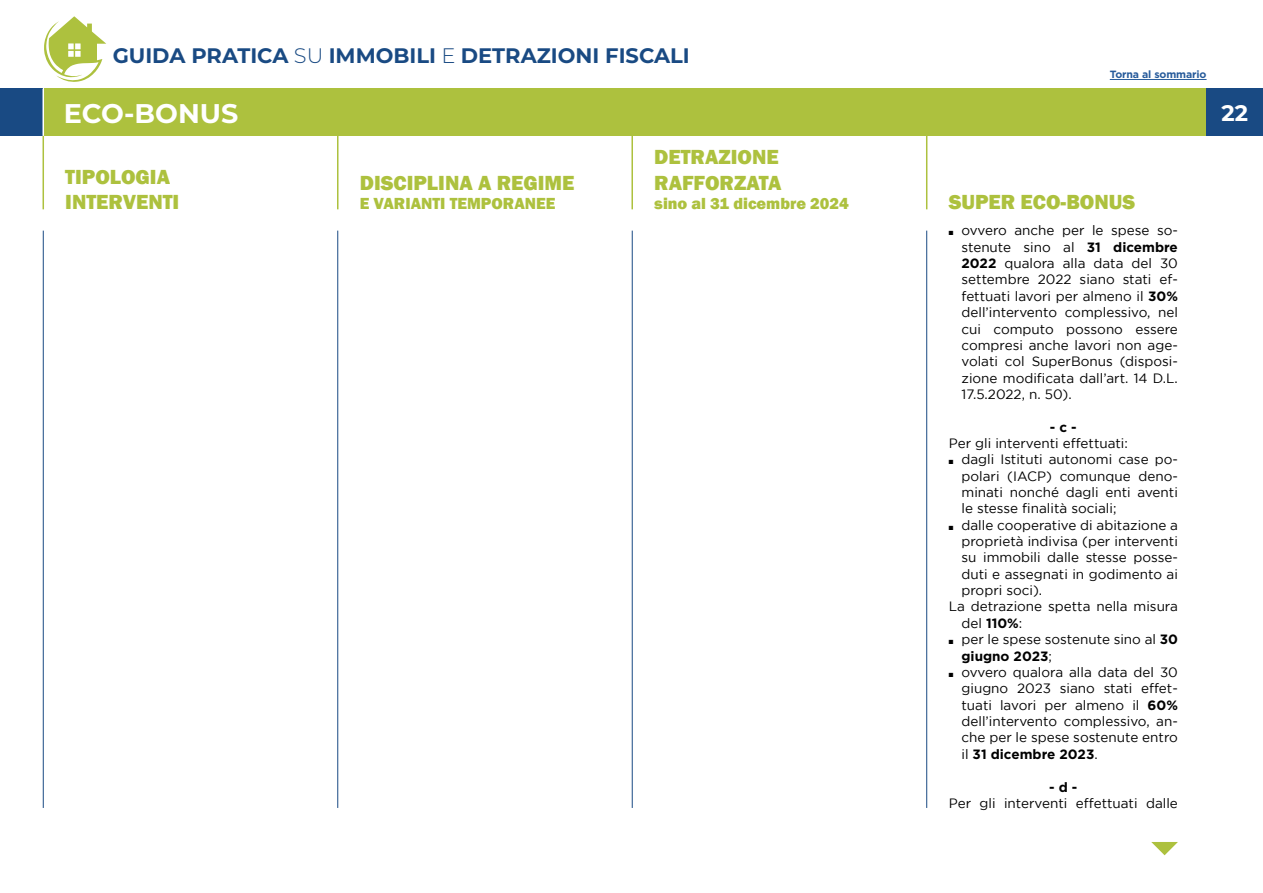
<style>
.page{position:relative;width:1263px;height:893px;background:#fff}
.page>*{position:absolute;margin:0;border:0;box-sizing:border-box;transform-origin:0 0}
.t1{font:700 27px "Montserrat";color:#fff}
.t2{font:700 22.5px "Montserrat";color:#fff}
.t3{font:800 21px/25.2px "Franklin Gothic";color:#adc13e}
.t4{font:700 21px "Montserrat";color:#194a83}
.t5{font:800 16.5px "Franklin Gothic";color:#adc13e}
.t6{font:13.5px/16.4px "Gotham";color:#000;text-align:justify}
.t7{font:700 13.5px "Gotham Pro";color:#000}
.t8{font:700 10.5px "Gotham Pro";letter-spacing:-.01em;color:#275b9b}
.s1{font-weight:300}
.s2{font-family:"Gotham Pro";font-weight:700}
.s3{font-family:"Gotham";font-weight:400}
</style>
<div class="page">
<svg style="left:1151px;top:842px;width:27px;height:13px"></svg>
<hr style="left:926px;top:231px;width:1px;height:577px;background:#194a83">
<hr style="left:632px;top:231px;width:1px;height:577px;background:#194a83">
<hr style="left:337px;top:231px;width:1px;height:577px;background:#194a83">
<hr style="left:43px;top:231px;width:1px;height:577px;background:#194a83">
<div style="left:0;top:89px;width:43px;height:47px;background:#194a83"></div>
<div style="left:44px;top:89px;width:1162px;height:47px;background:#adc13e"></div>
<svg style="left:44px;top:16px;width:62px;height:66px"></svg>
<div style="left:1206px;top:89px;width:57px;height:47px;background:#194a83"></div>
<hr style="left:1110px;top:79px;width:96px;height:1px;background:#275b9b">
<hr style="left:926px;top:136px;width:1px;height:73px;background:#adc13e">
<hr style="left:631px;top:136px;width:2px;height:73px;background:#adc13e">
<hr style="left:337px;top:136px;width:1px;height:73px;background:#adc13e">
<hr style="left:43px;top:136px;width:1px;height:73px;background:#adc13e">
<h3 class="t4" style="left:113px;top:41px;width:579px">GUIDA PRATICA <span class="s1">SU</span> IMMOBILI <span class="s1">E</span> DETRAZIONI FISCALI</h3>
<p class="t8" style="left:1110px;top:68px;width:98px">Torna al sommario</p>
<h1 class="t1" style="left:64px;top:94px;width:176px">ECO-BONUS</h1>
<h2 class="t2" style="left:1221px;top:97px;width:28px">22</h2>
<h3 class="t3" style="left:65px;top:164px;width:116px">TIPOLOGIA<br>INTERVENTI</h3>
<h3 class="t3" style="left:360px;top:170px;width:216px">DISCIPLINA A REGIME</h3>
<p class="t5" style="left:360px;top:193px;width:197px">E VARIANTI TEMPORANEE</p>
<h3 class="t3" style="left:654px;top:145px;width:129px">DETRAZIONE<br>RAFFORZATA</h3>
<p class="t5" style="left:654px;top:193px;width:196px">sino al 31 dicembre 2024</p>
<h3 class="t3" style="left:949px;top:190px;width:188px">SUPER ECO-BONUS</h3>
<p class="t6" style="left:961px;top:222px;width:218px;text-indent:-13px">■ ovvero anche per le spese so&shy;stenute sino al <span class="s2">31 dicembre 2022</span> qualora alla data del 30 settembre 2022 siano stati ef&shy;fettuati lavori per almeno il <span class="s2">30% </span>dell’intervento complessivo, nel cui computo possono essere compresi anche lavori non age&shy;volati col SuperBonus (disposi&shy;zione modificata dall’art. 14 D.L.<br>17.5.2022, n. 50).</p>
<p class="t7" style="left:1050px;top:419px;width:28px">- c -</p>
<p class="t6" style="left:949px;top:435px;width:181px">Per gli interventi effettuati:</p>
<p class="t6" style="left:961px;top:451px;width:218px;text-indent:-13px">■ dagli Istituti autonomi case po&shy;polari (IACP) comunque deno&shy;minati nonché dagli enti aventi le stesse finalità sociali;</p>
<p class="t6" style="left:949px;top:516px;width:231px">■ dalle cooperative di abitazione a</p>
<p class="t6" style="left:961px;top:533px;width:218px">proprietà indivisa (per interventi</p>
<p class="t6" style="left:961px;top:549px;width:218px">su immobili dalle stesse posse-</p>
<p class="t6" style="left:961px;top:565px;width:218px">duti e assegnati in godimento ai</p>
<p class="t6" style="left:961px;top:582px;width:82px">propri soci).</p>
<p class="t6" style="left:949px;top:598px;width:231px">La detrazione spetta nella misura</p>
<p class="t6" style="left:961px;top:614px;width:62px">del <span class="s2">110%</span>:</p>
<p class="t6" style="left:949px;top:631px;width:231px">■ per le spese sostenute sino al <span class="s2">30</span></p>
<p class="t7" style="left:961px;top:648px;width:92px">giugno 2023<span class="s3">;</span></p>
<p class="t6" style="left:961px;top:664px;width:218px;text-indent:-13px">■ ovvero qualora alla data del 30 giugno 2023 siano stati effet&shy;tuati lavori per almeno il <span class="s2">60% </span>dell’intervento complessivo, an&shy;che per le spese sostenute entro</p>
<p class="t7" style="left:961px;top:746px;width:138px"><span class="s3">il</span> 31 dicembre 2023<span class="s3">.</span></p>
<p class="t7" style="left:1049px;top:779px;width:30px">- d -</p>
<p class="t6" style="left:949px;top:795px;width:231px">Per gli interventi effettuati dalle</p>
</div>
